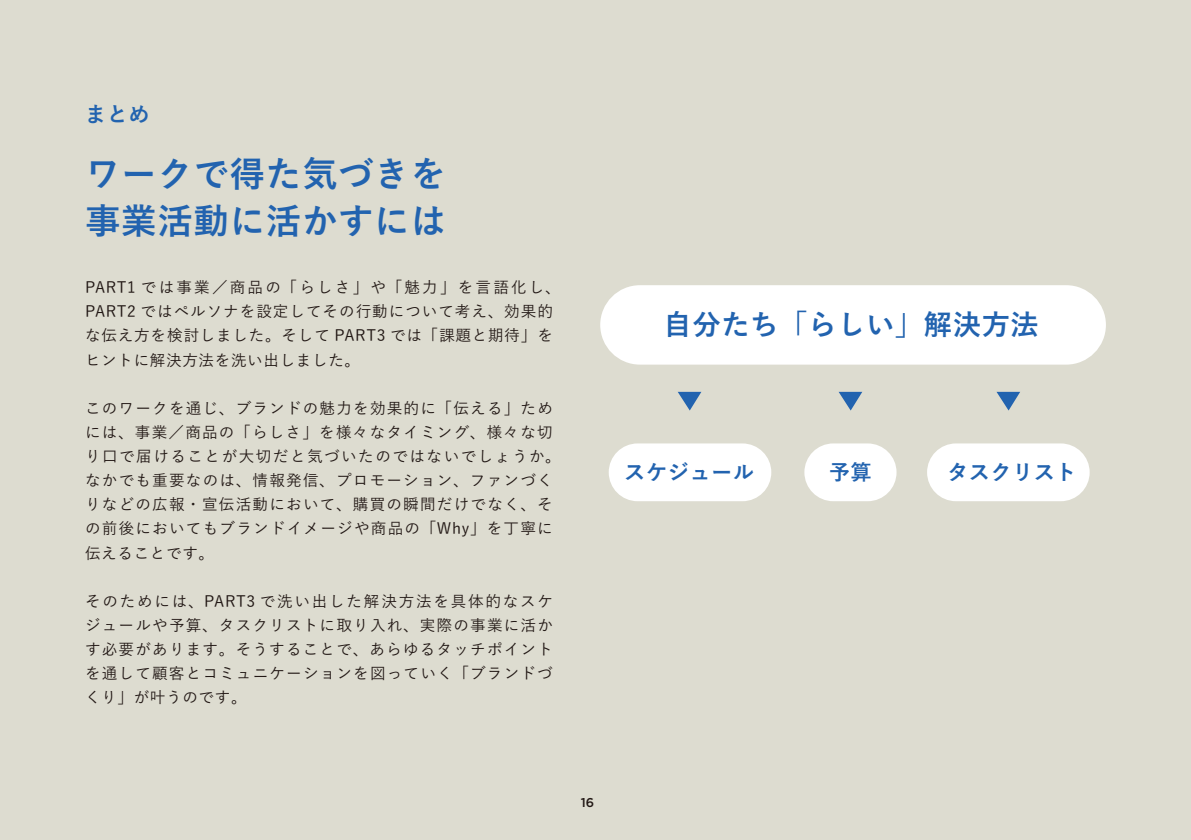
<style>
.page{position:relative;width:1191px;height:840px;background:#fff}
.page>*{position:absolute;margin:0;border:0;box-sizing:border-box;transform-origin:0 0}
.t1{font:35.4px/46.8px "Yu Gothic Std B";letter-spacing:.02em;color:#2263af}
.t2{font:28.4px "Yu Gothic Std B";letter-spacing:.02em;color:#2263af}
.t3{font:21.2px "Yu Gothic Std B";letter-spacing:.02em;color:#2263af}
.t4{font:15.6px/24px "Yu Gothic Std M";letter-spacing:.075em;color:#221815}
.t5{font:15.6px/24px "Yu Gothic Std M";letter-spacing:.05em;color:#221815}
.t6{font:500 12.8px "Gotham";color:#221815}
</style>
<div class="page">
<div style="left:0;top:0;width:1191px;height:839px;background:#dddcd0"></div>
<div style="left:600px;top:285px;width:506px;height:79px;background:#fff;border-radius:40px"></div>
<div style="left:609px;top:443px;width:162px;height:58px;background:#fff;border-radius:29px"></div>
<div style="left:927px;top:443px;width:162px;height:58px;background:#fff;border-radius:29px"></div>
<div style="left:804px;top:443px;width:92px;height:58px;background:#fff;border-radius:29px"></div>
<svg style="left:678px;top:391px;width:23px;height:19px"></svg>
<svg style="left:838px;top:391px;width:24px;height:19px"></svg>
<svg style="left:996px;top:391px;width:24px;height:19px"></svg>
<h3 class="t3" style="left:85px;top:98px;width:66px">まとめ</h3>
<h1 class="t1" style="left:85px;top:149px;width:362px">ワークで得た気づきを事業活動に活かすには</h1>
<p class="t5" style="left:85px;top:274px;width:477px">PART1 では事業／商品の「らしさ」や「魅力」を言語化し、<br>PART2 ではペルソナを設定してその行動について考え、効果的な伝え方を検討しました。そして PART3 では「課題と期待」をヒントに解決方法を洗い出しました。</p>
<p class="t4" style="left:85px;top:395px;width:477px">このワークを通じ、ブランドの魅力を効果的に「伝える」ためには、事業／商品の「らしさ」を様々なタイミング、様々な切り口で届けることが大切だと気づいたのではないでしょうか。なかでも重要なのは、情報発信、プロモーション、ファンづくりなどの広報・宣伝活動において、購買の瞬間だけでなく、その前後においてもブランドイメージや商品の「Why」を丁寧に伝えることです。</p>
<p class="t4" style="left:85px;top:587px;width:469px;text-align:justify">そのためには、PART3 で洗い出した解決方法を具体的なスケジュールや予算、タスクリストに取り入れ、実際の事業に活かす必要があります。そうすることで、あらゆるタッチポイントを通して顧客とコミュニケーションを図っていく「ブランドづくり」が叶うのです。</p>
<h2 class="t2" style="left:663px;top:303px;width:377px">自分たち「らしい」解決方法</h2>
<h3 class="t3" style="left:624px;top:455px;width:131px">スケジュール</h3>
<h3 class="t3" style="left:828px;top:455px;width:44px">予算</h3>
<h3 class="t3" style="left:947px;top:455px;width:131px">タスクリスト</h3>
<p class="t6" style="left:581px;top:793px;width:15px">16</p>
</div>
